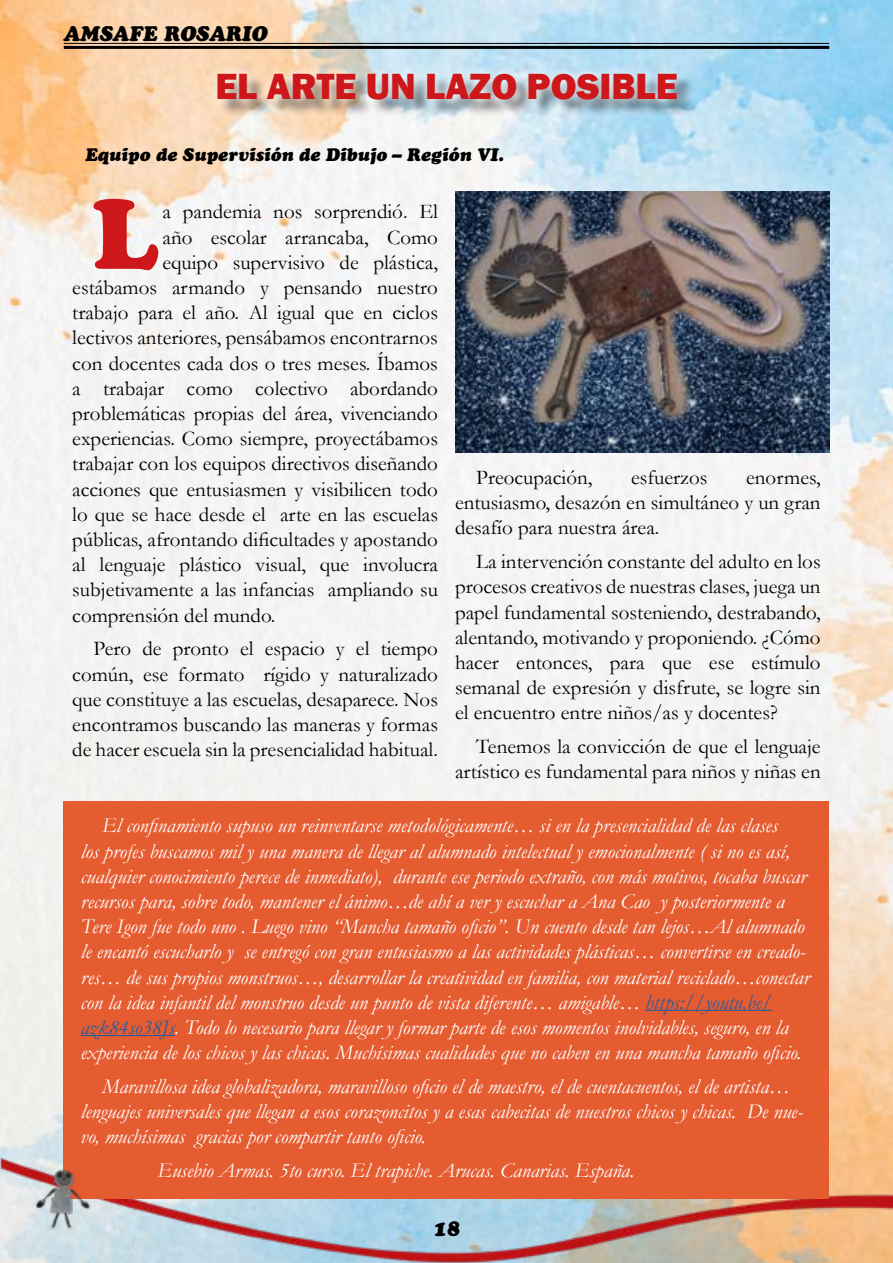
<style>
.page{position:relative;width:893px;height:1263px;background:#fff}
.page>*{position:absolute;margin:0;border:0;box-sizing:border-box;transform-origin:0 0}
.t1{font:98.4px "Cooper Black Std";color:#cd171a}
.t2{font:800 37.5px "Franklin Gothic";color:#cd171a}
.t3{font:italic 22.5px "Cooper Black Std";color:#000}
.t4{font:21px/25.2px "Garamond";color:#000;text-align:justify}
.t5{font:italic 21px/25.2px "Garamond";color:#fff}
.t6{font:italic 21px "Cooper Black Std";color:#000}
.t7{font:italic 18px "Cooper Black Std";color:#000}
.s1{color:#275b9b}
</style>
<div class="page">
<img style="left:0;top:0;width:893px;height:1263px">
<img style="left:0;top:1157px;width:892px;height:106px">
<hr style="left:64px;top:43px;width:765px;height:1px;background:#000">
<hr style="left:64px;top:46px;width:765px;height:3px;background:#000">
<div style="left:64px;top:801px;width:765px;height:398px;background:#e65c31"></div>
<hr style="left:645px;top:1010px;width:127px;height:1px;background:#275b9b">
<hr style="left:81px;top:1035px;width:94px;height:1px;background:#275b9b">
<img style="left:455px;top:191px;width:374px;height:261px">
<div style="left:219px;top:74px;width:476px;height:43px;background:#000;opacity:.5"></div>
<div style="left:207px;top:63px;width:479px;height:47px;background:#fff;opacity:.75"></div>
<img style="left:33px;top:1163px;width:62px;height:67px">
<p class="t6" style="left:64px;top:21px;width:205px">AMSAFE ROSARIO</p>
<h2 class="t2" style="left:215px;top:62px;width:464px">EL ARTE UN LAZO POSIBLE</h2>
<p class="t7" style="left:85px;top:144px;width:420px">Equipo de Supervisión de Dibujo – Región VI.</p>
<h1 class="t1" style="left:92px;top:175px;width:67px">L</h1>
<p class="t4" style="left:162px;top:199px;width:277px">a pandemia nos sorprendió. El</p>
<p class="t4" style="left:162px;top:224px;width:277px">año escolar arrancaba, Como</p>
<p class="t4" style="left:162px;top:249px;width:277px">equipo supervisivo de plástica,</p>
<p class="t4" style="left:72px;top:274px;width:367px">estábamos armando y pensando nuestro</p>
<p class="t4" style="left:72px;top:299px;width:367px">trabajo para el año. Al igual que en ciclos</p>
<p class="t4" style="left:72px;top:325px;width:367px">lectivos anteriores, pensábamos encontrarnos</p>
<p class="t4" style="left:72px;top:350px;width:367px">con docentes cada dos o tres meses. Íbamos</p>
<p class="t4" style="left:72px;top:375px;width:367px">a trabajar como colectivo abordando</p>
<p class="t4" style="left:72px;top:400px;width:367px">problemáticas propias del área, vivenciando</p>
<p class="t4" style="left:72px;top:425px;width:367px">experiencias. Como siempre, proyectábamos</p>
<p class="t4" style="left:72px;top:451px;width:367px">trabajar con los equipos directivos diseñando</p>
<p class="t4" style="left:72px;top:476px;width:367px">acciones que entusiasmen y visibilicen todo</p>
<p class="t4" style="left:72px;top:501px;width:367px">lo que se hace desde el arte en las escuelas</p>
<p class="t4" style="left:72px;top:526px;width:367px">públicas, afrontando dificultades y apostando</p>
<p class="t4" style="left:72px;top:551px;width:367px">al lenguaje plástico visual, que involucra</p>
<p class="t4" style="left:72px;top:577px;width:367px">subjetivamente a las infancias ampliando su</p>
<p class="t4" style="left:72px;top:602px;width:204px">comprensión del mundo.</p>
<p class="t4" style="left:72px;top:636px;width:367px;text-indent:21px">Pero de pronto el espacio y el tiempo común, ese formato rígido y naturalizado que constituye a las escuelas, desaparece. Nos encontramos buscando las maneras y formas de hacer escuela sin la presencialidad habitual.</p>
<p class="t4" style="left:476px;top:464px;width:118px">Preocupación,</p>
<p class="t4" style="left:631px;top:464px;width:78px">esfuerzos</p>
<p class="t4" style="left:455px;top:464px;width:367px;text-indent:291px">enormes, entusiasmo, desazón en simultáneo y un gran desafío para nuestra área.</p>
<p class="t4" style="left:455px;top:548px;width:367px;text-indent:21px">La intervención constante del adulto en los procesos creativos de nuestras clases, juega un papel fundamental sosteniendo, destrabando, alentando, motivando y proponiendo. ¿Cómo hacer entonces, para que ese estímulo semanal de expresión y disfrute, se logre sin el encuentro entre niños/as y docentes?</p>
<p class="t4" style="left:455px;top:733px;width:367px;text-align:right">Tenemos la convicción de que el lenguaje artístico es fundamental para niños y niñas en</p>
<p class="t5" style="left:81px;top:813px;width:730px;text-indent:21px">El confinamiento supuso un reinventarse metodológicamente… si en la presencialidad de las clases<br>los profes buscamos mil y una manera de llegar al alumnado intelectual y emocionalmente ( si no es así, cualquier conocimiento perece de inmediato), durante ese periodo extraño, con más motivos, tocaba buscar recursos para, sobre todo, mantener el ánimo…de ahí a ver y escuchar a Ana Cao y posteriormente a Tere Igon fue todo uno . Luego vino “Mancha tamaño oficio”. Un cuento desde tan lejos…Al alumnado le encantó escucharlo y se entregó con gran entusiasmo a las actividades plásticas… convertirse en creado&shy;res… de sus propios monstruos…, desarrollar la creatividad en familia, con material reciclado…conectar con la idea infantil del monstruo desde un punto de vista diferente… amigable… <span class="s1">https://youtu.be/ azk84so38Js</span>. Todo lo necesario para llegar y formar parte de esos momentos inolvidables, seguro, en la experiencia de los chicos y las chicas. Muchísimas cualidades que no caben en una mancha tamaño oficio.</p>
<p class="t5" style="left:81px;top:1073px;width:724px;text-indent:21px">Maravillosa idea globalizadora, maravilloso oficio el de maestro, el de cuentacuentos, el de artista… lenguajes universales que llegan a esos corazoncitos y a esas cabecitas de nuestros chicos y chicas. De nue&shy;vo, muchísimas gracias por compartir tanto oficio.</p>
<p class="t5" style="left:158px;top:1157px;width:478px">Eusebio Armas. 5to curso. El trapiche. Arucas. Canarias. España.</p>
<p class="t3" style="left:433px;top:1214px;width:28px">18</p>
</div>
